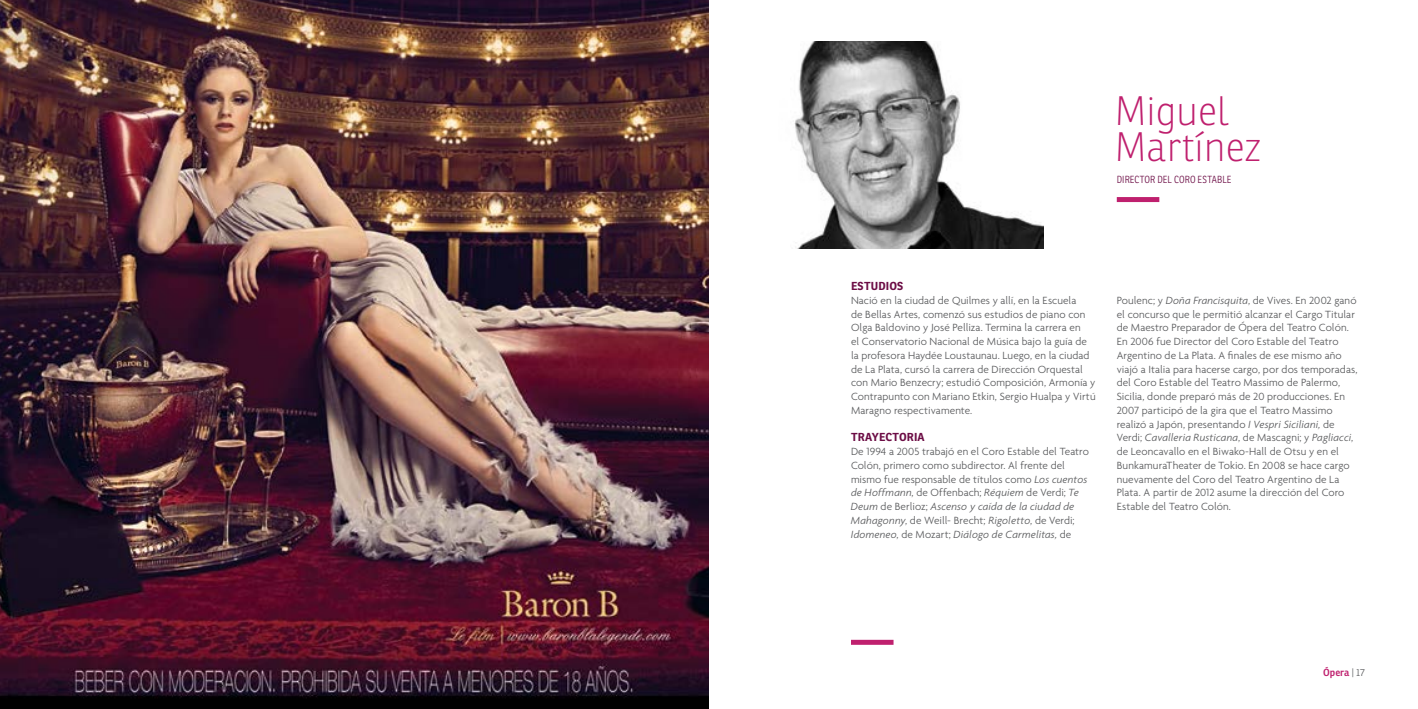
<style>
.page{position:relative;width:1418px;height:709px;background:#fff}
.page>*{position:absolute;margin:0;border:0;box-sizing:border-box;transform-origin:0 0}
.t1{font:100 40px/36.2px "Ronnia";color:#bf206e}
.t2{font:300 11.25px/13.8px "Agenda";letter-spacing:.005em;color:#58595b}
.t3{font:700 11.25px "Ronnia";letter-spacing:.015em;color:#6c0d45}
.t4{font:300 10px "Ronnia Cond";letter-spacing:.015em;color:#6c0d45}
.t5{font:600 10px "Ronnia";color:#bf206e}
.s1{font-style:italic}
.s2{font-weight:300;color:#58595b}
</style>
<div class="page">
<img style="left:794px;top:41px;width:249px;height:208px">
<div style="left:851px;top:640px;width:42px;height:5px;background:#bf206e"></div>
<div style="left:1116px;top:197px;width:43px;height:5px;background:#bf206e"></div>
<img style="left:0;top:0;width:709px;height:709px">
<h1 class="t1" style="left:1114px;top:93px;width:147px">Miguel<br>Martínez</h1>
<p class="t4" style="left:1116px;top:173px;width:116px">DIRECTOR DEL CORO ESTABLE</p>
<p class="t3" style="left:851px;top:279px;width:54px">ESTUDIOS</p>
<p class="t2" style="left:851px;top:293px;width:246px">Nació en la ciudad de Quilmes y allí, en la Escuela<br>de Bellas Artes, comenzó sus estudios de piano con Olga Baldovino y José Pelliza. Termina la carrera en<br>el Conservatorio Nacional de Música bajo la guía de la profesora Haydée Loustaunau. Luego, en la ciudad de La Plata, cursó la carrera de Dirección Orquestal con Mario Benzecry; estudió Composición, Armonía y Contrapunto con Mariano Etkin, Sergio Hualpa y Virtú Maragno respectivamente.</p>
<p class="t3" style="left:851px;top:430px;width:75px">TRAYECTORIA</p>
<p class="t2" style="left:851px;top:444px;width:239px">De 1994 a 2005 trabajó en el Coro Estable del Teatro Colón, primero como subdirector. Al frente del mismo fue responsable de títulos como <span class="s1">Los cuentos de Hoffmann</span>, de Offenbach; <span class="s1">Réquiem</span> de Verdi; <span class="s1">Te Deum</span> de Berlioz; <span class="s1">Ascenso y caída de la ciudad de Mahagonny</span>, de Weill- Brecht; <span class="s1">Rigoletto</span>, de Verdi; <span class="s1">Idomeneo</span>, de Mozart; <span class="s1">Diálogo de Carmelitas,</span> de</p>
<p class="t2" style="left:1116px;top:293px;width:242px">Poulenc; y <span class="s1">Doña Francisquita</span>, de Vives. En 2002 ganó el concurso que le permitió alcanzar el Cargo Titular de Maestro Preparador de Ópera del Teatro Colón.<br>En 2006 fue Director del Coro Estable del Teatro Argentino de La Plata. A finales de ese mismo año viajó a Italia para hacerse cargo, por dos temporadas, del Coro Estable del Teatro Massimo de Palermo, Sicilia, donde preparó más de 20 producciones. En 2007 participó de la gira que el Teatro Massimo realizó a Japón, presentando <span class="s1">I Vespri Siciliani,</span> de Verdi; <span class="s1">Cavalleria Rusticana</span>, de Mascagni; y <span class="s1">Pagliacci</span>, de Leoncavallo en el Biwako-Hall de Otsu y en el BunkamuraTheater de Tokio. En 2008 se hace cargo nuevamente del Coro del Teatro Argentino de La Plata. A partir de 2012 asume la dirección del Coro Estable del Teatro Colón.</p>
<p class="t5" style="left:1323px;top:666px;width:43px">Ópera <span class="s2">| 17</span></p>
</div>
